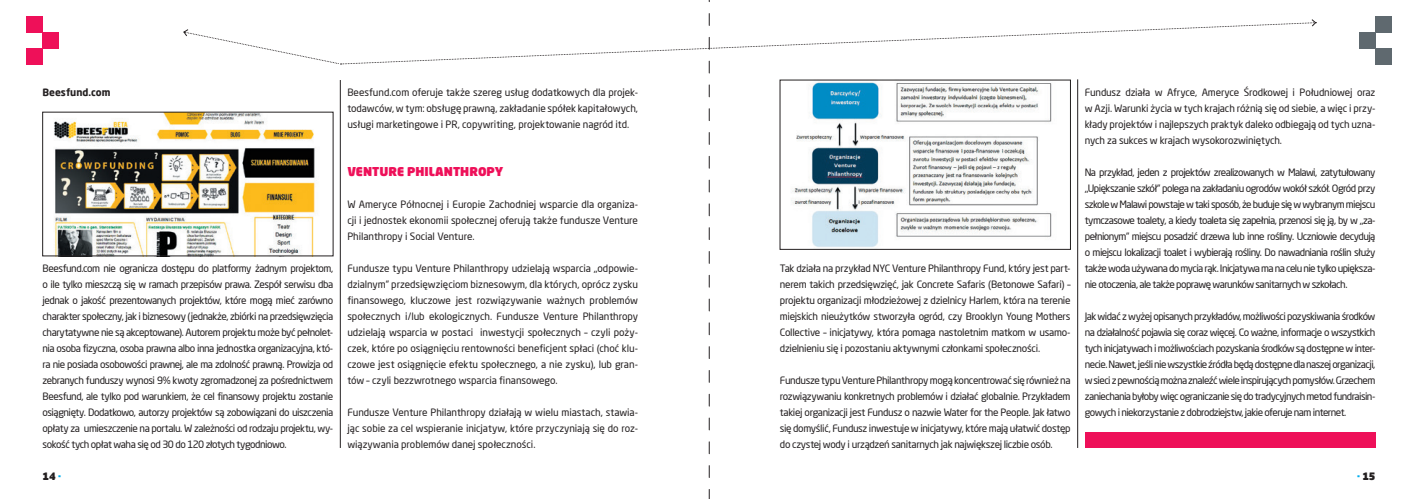
<style>
.page{position:relative;width:1418px;height:499px;background:#fff}
.page>*{position:absolute;margin:0;border:0;box-sizing:border-box;transform-origin:0 0}
.t1{font:900 12px "Neo Sans Pro";color:#ee1059}
.t2{font:10px/16px "Neo Sans Pro";letter-spacing:-.02em;color:#231f20;text-align:justify}
.t3{font:700 10px "Neo Sans Pro";color:#231f20}
.t4{font:900 10px "Neo Sans Pro";color:#231f20}
.s1{color:#00aeef}
</style>
<div class="page">
<hr style="left:340px;top:80px;width:1px;height:368px;background:#231f20">
<div style="left:27px;top:48px;width:16px;height:16px;background:#ee1059"></div>
<div style="left:43px;top:32px;width:16px;height:16px;background:#ee1059"></div>
<div style="left:27px;top:16px;width:16px;height:16px;background:#ee1059"></div>
<svg style="left:341px;top:22px;width:970px;height:42px"></svg>
<svg style="left:183px;top:29px;width:158px;height:36px"></svg>
<svg style="left:1311px;top:19px;width:5px;height:8px"></svg>
<div style="left:1375px;top:16px;width:16px;height:16px;background:#5f696f"></div>
<div style="left:1359px;top:32px;width:16px;height:16px;background:#5f696f"></div>
<div style="left:1375px;top:48px;width:16px;height:16px;background:#5f696f"></div>
<hr style="left:1077px;top:79px;width:1px;height:369px;background:#231f20">
<img style="left:54px;top:114px;width:261px;height:140px">
<img style="left:791px;top:82px;width:261px;height:165px">
<div style="left:1084px;top:432px;width:291px;height:16px;background:#ee1059"></div>
<svg style="left:709px;top:0;width:1px;height:499px"></svg>
<p class="t3" style="left:43px;top:86px;width:69px">Beesfund.com</p>
<p class="t2" style="left:43px;top:260px;width:292px">Beesfund.com nie ogranicza dostępu do platformy żadnym projektom, o ile tylko mieszczą się w ramach przepisów prawa. Zespół serwisu dba jednak o jakość prezentowanych projektów, które mogą mieć zarówno charakter społeczny, jak i biznesowy (jednakże, zbiórki na przedsięwzięcia charytatywne nie są akceptowane). Autorem projektu może być pełnolet&shy;nia osoba fizyczna, osoba prawna albo inna jednostka organizacyjna, któ&shy;ra nie posiada osobowości prawnej, ale ma zdolność prawną. Prowizja od zebranych funduszy wynosi 9% kwoty zgromadzonej za pośrednictwem Beesfund, ale tylko pod warunkiem, że cel finansowy projektu zostanie osiągnięty. Dodatkowo, autorzy projektów są zobowiązani do uiszczenia opłaty za umieszczenie na portalu. W zależności od rodzaju projektu, wy&shy;sokość tych opłat waha się od 30 do 120 złotych tygodniowo.</p>
<p class="t2" style="left:347px;top:84px;width:292px">Beesfund.com oferuje także szereg usług dodatkowych dla projek&shy;todawców, w tym: obsługę prawną, zakładanie spółek kapitałowych, usługi marketingowe i PR, copywriting, projektowanie nagród itd.</p>
<p class="t1" style="left:347px;top:164px;width:18px">VENTURE</p>
<p class="t1" style="left:407px;top:164px;width:31px">PHILANTHRO</p>
<p class="t1" style="left:486px;top:164px;width:18px">PY</p>
<p class="t2" style="left:347px;top:196px;width:292px">W Ameryce Północnej i Europie Zachodniej wsparcie dla organiza&shy;cji i jednostek ekonomii społecznej oferują także fundusze Venture Philanthropy i Social Venture.</p>
<p class="t2" style="left:347px;top:260px;width:292px">Fundusze typu Venture Philanthropy udzielają wsparcia „odpowie&shy;dzialnym” przedsięwzięciom biznesowym, dla których, oprócz zysku finansowego, kluczowe jest rozwiązywanie ważnych problemów społecznych i/lub ekologicznych. Fundusze Venture Philanthropy udzielają wsparcia w postaci inwestycji społecznych – czyli poży&shy;czek, które po osiągnięciu rentowności beneficjent spłaci (choć klu&shy;czowe jest osiągnięcie efektu społecznego, a nie zysku), lub gran&shy;tów – czyli bezzwrotnego wsparcia finansowego.</p>
<p class="t2" style="left:347px;top:404px;width:292px">Fundusze Venture Philanthropy działają w wielu miastach, stawia&shy;jąc sobie za cel wspieranie inicjatyw, które przyczyniają się do roz&shy;wiązywania problemów danej społeczności.</p>
<p class="t2" style="left:780px;top:260px;width:292px">Tak działa na przykład NYC Venture Philanthropy Fund, który jest part&shy;nerem takich przedsięwzięć, jak Concrete Safaris (Betonowe Safari) – projektu organizacji młodzieżowej z dzielnicy Harlem, która na terenie miejskich nieużytków stworzyła ogród, czy Brooklyn Young Mothers Collective – inicjatywy, która pomaga nastoletnim matkom w usamo&shy;dzielnieniu się i pozostaniu aktywnymi członkami społeczności.</p>
<p class="t2" style="left:780px;top:372px;width:292px">Fundusze typu Venture Philanthropy mogą koncentrować się również na rozwiązywaniu konkretnych problemów i działać globalnie. Przykładem takiej organizacji jest Fundusz o nazwie Water for the People. Jak łatwo się domyślić, Fundusz inwestuje w inicjatywy, które mają ułatwić dostęp do czystej wody i urządzeń sanitarnych jak największej liczbie osób.</p>
<p class="t2" style="left:1084px;top:84px;width:292px">Fundusz działa w Afryce, Ameryce Środkowej i Południowej oraz w Azji. Warunki życia w tych krajach różnią się od siebie, a więc i przy&shy;kłady projektów i najlepszych praktyk daleko odbiegają od tych uzna&shy;nych za sukces w krajach wysokorozwiniętych.</p>
<p class="t2" style="left:1084px;top:164px;width:292px">Na przykład, jeden z projektów zrealizowanych w Malawi, zatytułowany „Upiększanie szkół” polega na zakładaniu ogrodów wokół szkół. Ogród przy szkole w Malawi powstaje w taki sposób, że buduje się w wybranym miejscu tymczasowe toalety, a kiedy toaleta się zapełnia, przenosi się ją, by w „za&shy;pełnionym” miejscu posadzić drzewa lub inne rośliny. Uczniowie decydują o miejscu lokalizacji toalet i wybierają rośliny. Do nawadniania roślin służy także woda używana do mycia rąk. Inicjatywa ma na celu nie tylko upiększa&shy;nie otoczenia, ale także poprawę warunków sanitarnych w szkołach.</p>
<p class="t2" style="left:1084px;top:308px;width:292px">Jak widać z wyżej opisanych przykładów, możliwości pozyskiwania środków na działalność pojawia się coraz więcej. Co ważne, informacje o wszystkich tych inicjatywach i możliwościach pozyskania środków są dostępne w inter&shy;necie. Nawet, jeśli nie wszystkie źródła będą dostępne dla naszej organizacji, w sieci z pewnością można znaleźć wiele inspirujących pomysłów. Grzechem zaniechania byłoby więc ograniczanie się do tradycyjnych metod fundraisin&shy;gowych i niekorzystanie z dobrodziejstw, jakie oferuje nam internet.</p>
<p class="t4" style="left:43px;top:470px;width:20px">14 <span class="s1">∙</span></p>
<p class="t4" style="left:1357px;top:470px;width:20px"><span class="s1">∙</span> 15</p>
</div>
